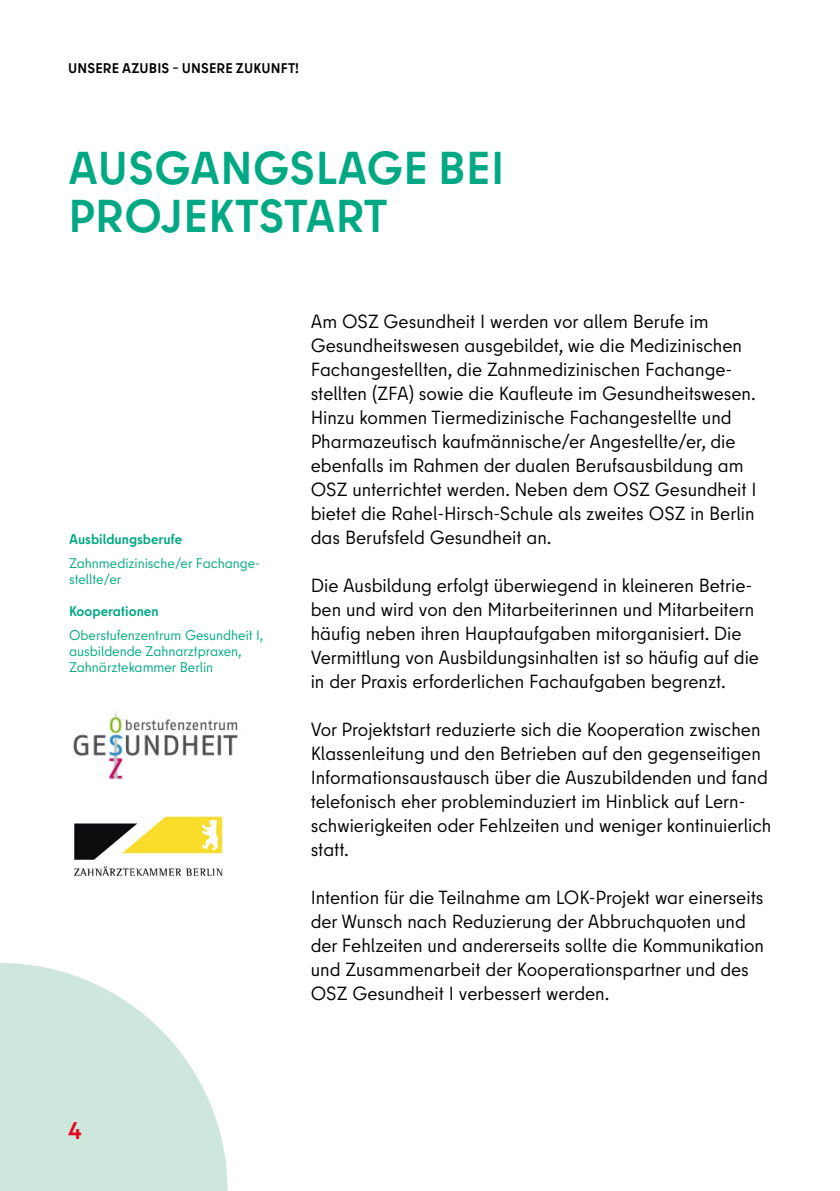
<style>
.page{position:relative;width:840px;height:1191px;background:#fff}
.page>*{position:absolute;margin:0;border:0;box-sizing:border-box;transform-origin:0 0}
.t1{font:700 46px/48px "Berlin Type";letter-spacing:.01em;color:#00a984}
.Pagina_rot{font:700 24px "Berlin Type";color:#e40521}
.Copy_9_5_pt{font:19px/24px "Berlin Type";color:#000}
.Marginalien{font:14px/16px "Berlin Type";color:#00a984}
.Marginalien-2{font:700 14px "Berlin Type";color:#00a984}
.t2{font:700 14px "Berlin Type";letter-spacing:.01em;color:#000}
</style>
<div class="page">
<svg style="left:0;top:963px;width:227px;height:228px;fill:#cee7dc"></svg>
<img style="left:73px;top:712px;width:165px;height:68px">
<img style="left:74px;top:816px;width:149px;height:61px">
<p class="t2" style="left:68px;top:59px;width:232px">UNSERE AZUBIS – UNSERE ZUKUNFT!</p>
<h4 class="t1" style="left:68px;top:144px;width:437px">AUSGANGSLAGE BEI<br>PROJEKTSTART</h4>
<p class="Marginalien-2" style="left:69px;top:530px;width:114px">Ausbildungsberufe</p>
<p class="Marginalien" style="left:69px;top:555px;width:192px">Zahnmedizinische/er Fachange&shy;stellte/er</p>
<p class="Marginalien-2" style="left:69px;top:602px;width:91px">Kooperationen</p>
<p class="Marginalien" style="left:69px;top:627px;width:195px">Oberstufenzentrum Gesundheit I, ausbildende Zahnarztpraxen,<br>Zahnärztekammer Berlin</p>
<p class="Copy_9_5_pt" style="left:310px;top:310px;width:447px">Am OSZ Gesundheit I werden vor allem Berufe im Gesundheitswesen ausgebildet, wie die Medizinischen Fachangestellten, die Zahnmedizinischen Fachange&shy;stellten (ZFA) sowie die Kaufleute im Gesundheitswesen.<br>Hinzu kommen Tiermedizinische Fachangestellte und Pharmazeutisch kaufmännische/er Angestellte/er, die ebenfalls im Rahmen der dualen Berufsausbildung am OSZ unterrichtet werden. Neben dem OSZ Gesundheit I bietet die Rahel-Hirsch-Schule als zweites OSZ in Berlin das Berufsfeld Gesundheit an.</p>
<p class="Copy_9_5_pt" style="left:310px;top:574px;width:449px">Die Ausbildung erfolgt überwiegend in kleineren Betrie&shy;ben und wird von den Mitarbeiterinnen und Mitarbeitern häufig neben ihren Hauptaufgaben mitorganisiert. Die Vermittlung von Ausbildungsinhalten ist so häufig auf die in der Praxis erforderlichen Fachaufgaben begrenzt.</p>
<p class="Copy_9_5_pt" style="left:310px;top:718px;width:462px">Vor Projektstart reduzierte sich die Kooperation zwischen Klassenleitung und den Betrieben auf den gegenseitigen Informationsaustausch über die Auszubildenden und fand telefonisch eher probleminduziert im Hinblick auf Lern&shy;schwierigkeiten oder Fehlzeiten und weniger kontinuierlich statt.</p>
<p class="Copy_9_5_pt" style="left:310px;top:886px;width:454px">Intention für die Teilnahme am LOK-Projekt war einerseits der Wunsch nach Reduzierung der Abbruchquoten und der Fehlzeiten und andererseits sollte die Kommunikation und Zusammenarbeit der Kooperationspartner und des OSZ Gesundheit I verbessert werden.</p>
<p class="Pagina_rot" style="left:68px;top:1115px;width:15px">4</p>
</div>
